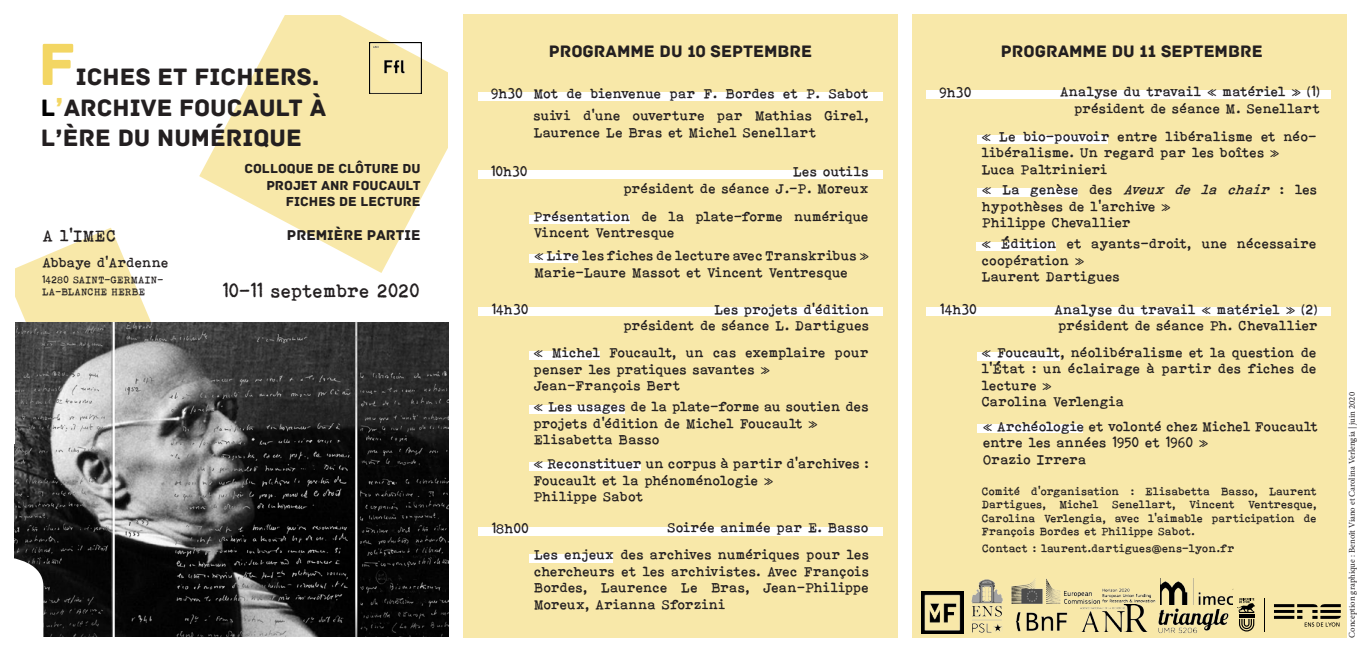
<style>
.page{position:relative;width:1361px;height:652px;background:#fff}
.page>*{position:absolute;margin:0;border:0;box-sizing:border-box;transform-origin:0 0}
.t1{font:62.5px "Archive";color:#f3d663}
.t2{font:25px/30px "Archive";color:#231f20}
.t3{font:18.75px "Bohemiantypewriter";color:#231f20}
.t4{font:17.5px "Archive";color:#231f20}
.t5{font:16.25px "Bohemiantypewriter";color:#231f20}
.t6{font:15px "Archive";color:#231f20}
.t7{font:13.75px/16.5px "Bohemiantypewriter";color:#231f20}
.t8{font:13.75px/16.5px "Archive";color:#231f20;text-align:right}
.t9{font:11.25px/13.5px "Bohemiantypewriter";color:#231f20;text-align:justify}
.t10{font:10px "Bohemiantypewriter";color:#231f20}
.t11{font:8.75px "Minion Pro";color:#231f20}
.s1{color:#000}
.s2{font-size:27.5px;color:#f3d663}
.s3{font-style:italic}
</style>
<div class="page">
<svg style="left:199px;top:15px;width:249px;height:258px;fill:#f8e8a9"></svg>
<div style="left:463px;top:14px;width:434px;height:624px;background:#f8e8a9"></div>
<div style="left:912px;top:14px;width:434px;height:624px;background:#f8e8a9"></div>
<svg style="left:15px;top:228px;width:145px;height:95px"></svg>
<hr style="left:1264px;top:598px;width:1px;height:33px;background:#000">
<svg style="left:1274px;top:604px;width:66px;height:23px"></svg>
<img style="left:1080px;top:605px;width:66px;height:26px">
<img style="left:1158px;top:604px;width:71px;height:29px">
<img style="left:1026px;top:612px;width:42px;height:19px">
<img style="left:921px;top:591px;width:33px;height:42px">
<img style="left:954px;top:579px;width:67px;height:55px">
<img style="left:1160px;top:578px;width:73px;height:26px">
<img style="left:1010px;top:578px;width:90px;height:26px">
<svg style="left:1237px;top:598px;width:17px;height:33px"></svg>
<img style="left:1102px;top:588px;width:54px;height:15px">
<img style="left:14px;top:323px;width:435px;height:314px">
<img style="left:369px;top:43px;width:52px;height:50px">
<div style="left:478px;top:92px;width:405px;height:8px;background:#fff"></div>
<div style="left:529px;top:254px;width:49px;height:9px;background:#fff"></div>
<div style="left:529px;top:215px;width:100px;height:9px;background:#fff"></div>
<div style="left:478px;top:170px;width:405px;height:9px;background:#fff"></div>
<div style="left:529px;top:462px;width:112px;height:9px;background:#fff"></div>
<div style="left:529px;top:406px;width:96px;height:8px;background:#fff"></div>
<div style="left:529px;top:351px;width:71px;height:9px;background:#fff"></div>
<div style="left:478px;top:308px;width:405px;height:8px;background:#fff"></div>
<div style="left:529px;top:554px;width:83px;height:8px;background:#fff"></div>
<div style="left:478px;top:527px;width:405px;height:8px;background:#fff"></div>
<div style="left:977px;top:424px;width:106px;height:9px;background:#fff"></div>
<div style="left:977px;top:188px;width:100px;height:9px;background:#fff"></div>
<div style="left:977px;top:135px;width:131px;height:9px;background:#fff"></div>
<div style="left:977px;top:352px;width:82px;height:9px;background:#fff"></div>
<div style="left:926px;top:90px;width:405px;height:9px;background:#fff"></div>
<div style="left:926px;top:308px;width:405px;height:8px;background:#fff"></div>
<div style="left:976px;top:242px;width:80px;height:9px;background:#fff"></div>
<svg style="left:14px;top:556px;width:29px;height:81px"></svg>
<p class="t1" style="left:38px;top:27px;width:39px">F</p>
<p class="t2" style="left:76px;top:62px;width:245px">ICHES ET FICHIERS.</p>
<p class="t2" style="left:41px;top:93px;width:287px"><span class="s1">L</span><span class="s2">’</span>ARCHIVE FOUCAULT À<br>L’ÈRE DU NUMÉRIQUE</p>
<p class="t8" style="left:244px;top:161px;width:178px">COLLOQUE DE CLÔTURE DU</p>
<p class="t8" style="left:266px;top:177px;width:156px">PROJET ANR FOUCAULT<br>FICHES DE LECTURE</p>
<p class="t5" style="left:43px;top:226px;width:75px">A l’IMEC</p>
<p class="t6" style="left:287px;top:226px;width:135px">PREMIÈRE PARTIE</p>
<p class="t10" style="left:43px;top:274px;width:123px">14280 SAINT-GERMAIN-</p>
<p class="t10" style="left:43px;top:286px;width:104px">LA-BLANCHE HERBE</p>
<p class="t7" style="left:43px;top:254px;width:127px">Abbaye d’Ardenne</p>
<p class="t3" style="left:223px;top:280px;width:199px">10-11 septembre 2020</p>
<p class="t4" style="left:549px;top:40px;width:265px">PROGRAMME DU 10 SEPTEMBRE</p>
<p class="t7" style="left:491px;top:85px;width:34px">9h30</p>
<p class="t7" style="left:534px;top:85px;width:337px">Mot de bienvenue par F. Bordes et P. Sabot</p>
<p class="t7" style="left:534px;top:107px;width:337px">suivi d’une ouverture par Mathias Girel,<br>Laurence Le Bras et Michel Senellart</p>
<p class="t7" style="left:491px;top:163px;width:38px">10h30</p>
<p class="t7" style="left:534px;top:208px;width:337px">Présentation de la plate-forme numérique</p>
<p class="t7" style="left:534px;top:224px;width:142px">Vincent Ventresque</p>
<p class="t7" style="left:535px;top:247px;width:337px">« Lire les fiches de lecture avec Transkribus »</p>
<p class="t7" style="left:535px;top:264px;width:315px">Marie-Laure Massot et Vincent Ventresque</p>
<p class="t7" style="left:793px;top:163px;width:77px">Les outils</p>
<p class="t7" style="left:624px;top:180px;width:246px">président de séance J.-P. Moreux</p>
<p class="t7" style="left:492px;top:301px;width:39px">14h30</p>
<p class="t7" style="left:714px;top:301px;width:157px">Les projets d’édition</p>
<p class="t7" style="left:624px;top:317px;width:247px">président de séance L. Dartigues</p>
<p class="t7" style="left:534px;top:344px;width:337px">« Michel Foucault, un cas exemplaire pour penser les pratiques savantes »</p>
<p class="t7" style="left:534px;top:377px;width:148px">Jean-François Bert</p>
<p class="t7" style="left:534px;top:398px;width:337px">« Les usages de la plate-forme au soutien des projets d’édition de Michel Foucault »</p>
<p class="t7" style="left:534px;top:431px;width:128px">Elisabetta Basso</p>
<p class="t7" style="left:534px;top:455px;width:337px">« Reconstituer un corpus à partir d’archives :<br>Foucault et la phénoménologie »</p>
<p class="t7" style="left:534px;top:488px;width:111px">Philippe Sabot</p>
<p class="t7" style="left:492px;top:520px;width:39px">18h00</p>
<p class="t7" style="left:668px;top:519px;width:203px">Soirée animée par E. Basso</p>
<p class="t7" style="left:534px;top:546px;width:337px;text-align:justify">Les enjeux des archives numériques pour les chercheurs et les archivistes. Avec François Bordes, Laurence Le Bras, Jean-Philippe Moreux, Arianna Sforzini</p>
<p class="t7" style="left:940px;top:84px;width:34px">9h30</p>
<p class="t4" style="left:1001px;top:40px;width:263px">PROGRAMME DU 11 SEPTEMBRE</p>
<p class="t7" style="left:1060px;top:83px;width:262px">Analyse du travail « matériel » (1)</p>
<p class="t7" style="left:1074px;top:100px;width:247px">président de séance M. Senellart</p>
<p class="t7" style="left:982px;top:128px;width:337px">« Le bio-pouvoir entre libéralisme et néo&shy;libéralisme. Un regard par les boîtes »</p>
<p class="t7" style="left:982px;top:161px;width:128px">Luca Paltrinieri</p>
<p class="t7" style="left:982px;top:181px;width:337px">« L a g e n è s e d e s <span class="s3">Aveux de la chair</span> : l e s hypothèses de l’archive »</p>
<p class="t7" style="left:982px;top:214px;width:150px">Philippe Chevallier</p>
<p class="t7" style="left:982px;top:235px;width:337px">« Édition et ayants-droit, une nécessaire coopération »</p>
<p class="t7" style="left:982px;top:268px;width:140px">Laurent Dartigues</p>
<p class="t7" style="left:940px;top:301px;width:39px">14h30</p>
<p class="t7" style="left:1054px;top:301px;width:265px">Analyse du travail « matériel » (2)</p>
<p class="t7" style="left:1059px;top:317px;width:261px">président de séance Ph. Chevallier</p>
<p class="t7" style="left:982px;top:344px;width:337px;text-align:justify">« Foucault, néolibéralisme et la question de l’État : un éclairage à partir des fiches de lecture »</p>
<p class="t7" style="left:982px;top:393px;width:144px">Carolina Verlengia</p>
<p class="t7" style="left:983px;top:418px;width:337px">« Archéologie et volonté chez Michel Foucault entre les années 1950 et 1960 »</p>
<p class="t7" style="left:983px;top:451px;width:105px">Orazio Irrera</p>
<p class="t9" style="left:982px;top:484px;width:337px">Comité d’organisation : Elisabetta Basso, Laurent Dartigues, Michel Senellart, Vincent Ventresque, Carolina Verlengia, avec l’aimable participation de François Bordes et Philippe Sabot.</p>
<p class="t9" style="left:982px;top:541px;width:254px">Contact : laurent.dartigues@ens-lyon.fr</p>
<p class="t11" style="left:1346px;top:638px;width:247px;rotate:-90deg">Conception graphique : Benoît Viano et Carolina Verlengia | juin 2020</p>
</div>
